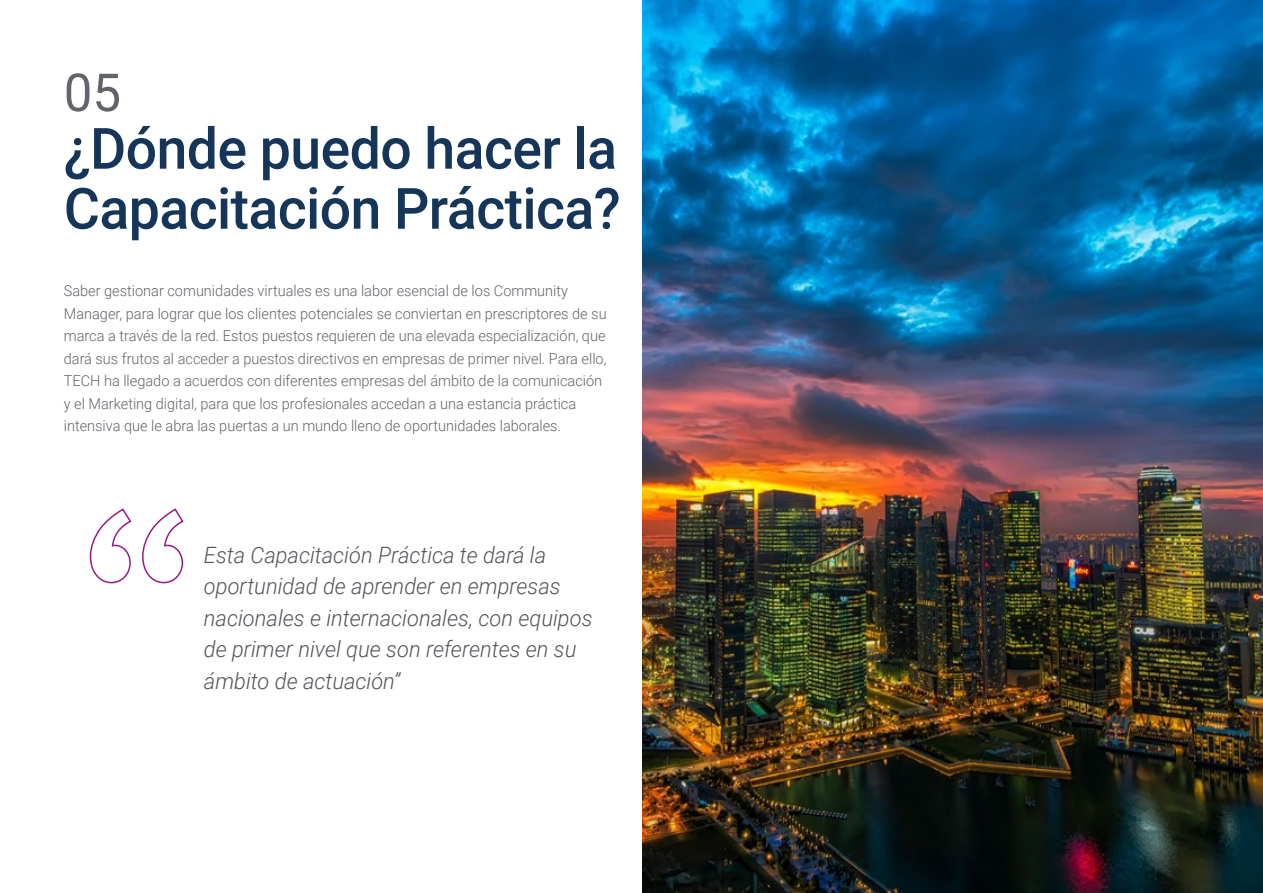
<style>
.page{position:relative;width:1263px;height:893px;background:#fff}
.page>*{position:absolute;margin:0;border:0;box-sizing:border-box;transform-origin:0 0}
.t1{font:500 57px/60px "Roboto";letter-spacing:-.01em;color:#153559}
.t2{font:52.5px "Roboto";color:#61646a}
.t3{font:italic 300 22.5px/31.5px "Roboto";color:#52555b}
.t4{font:300 15px/22.5px "Roboto";color:#61646a}
</style>
<div class="page">
<svg style="left:89px;top:508px;width:95px;height:76px"></svg>
<img style="left:642px;top:0;width:621px;height:893px">
<h2 class="t2" style="left:64px;top:56px;width:59px">05</h2>
<h1 class="t1" style="left:64px;top:116px;width:558px">¿Dónde puedo hacer la<br>Capacitación Práctica?</h1>
<p class="t4" style="left:64px;top:279px;width:544px">Saber gestionar comunidades virtuales es una labor esencial de los Community Manager, para lograr que los clientes potenciales se conviertan en prescriptores de su marca a través de la red. Estos puestos requieren de una elevada especialización, que dará sus frutos al acceder a puestos directivos en empresas de primer nivel. Para ello, TECH ha llegado a acuerdos con diferentes empresas del ámbito de la comunicación y el Marketing digital, para que los profesionales accedan a una estancia práctica intensiva que le abra las puertas a un mundo lleno de oportunidades laborales.</p>
<h3 class="t3" style="left:204px;top:538px;width:390px">Esta Capacitación Práctica te dará la oportunidad de aprender en empresas nacionales e internacionales, con equipos de primer nivel que son referentes en su ámbito de actuación”</h3>
</div>
